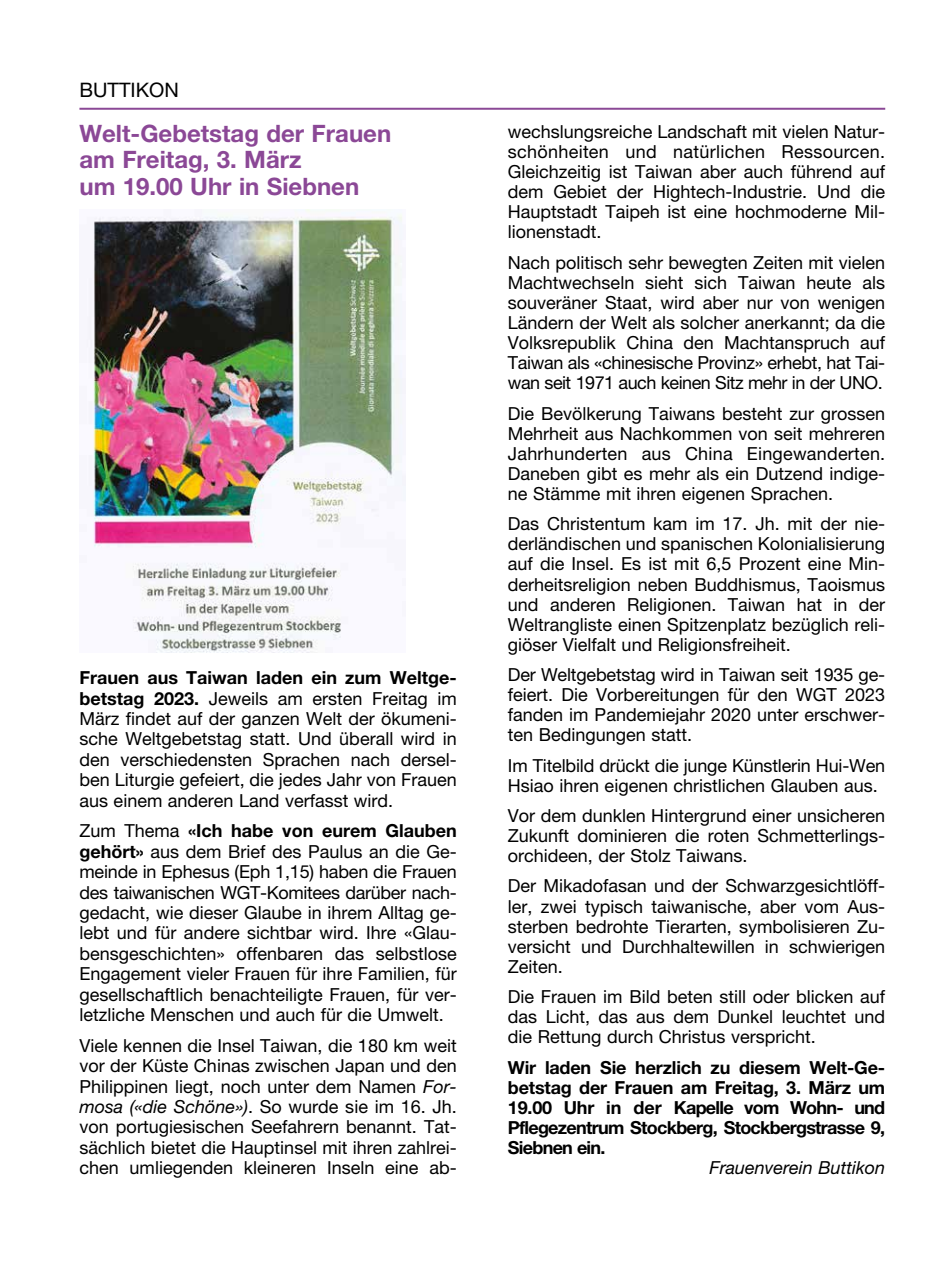
<style>
.page{position:relative;width:942px;height:1276px;background:#fff}
.page>*{position:absolute;margin:0;border:0;box-sizing:border-box;transform-origin:0 0}
.t1{font:700 24px/26.4px "Helvetica Neue LT Pro";color:#8b4896}
.t2{font:20px "Helvetica Neue LT Pro";color:#000}
.t3{font:18px/20.2px "Helvetica Neue LT Pro";color:#000;text-align:justify}
.t4{font:700 18px/20.2px "Helvetica Neue LT Pro";letter-spacing:-.04em;color:#000;text-align:justify}
.t5{font:italic 18px "Helvetica Neue LT Pro";color:#000}
.s1{font-weight:700}
.s2{font-style:italic}
</style>
<div class="page">
<hr style="left:79px;top:108px;width:805px;height:2px;background:#8b4896">
<img style="left:87px;top:210px;width:318px;height:442px">
<p class="t2" style="left:79px;top:78px;width:101px">BUTTIKON</p>
<h1 class="t1" style="left:79px;top:120px;width:313px">Welt-Gebetstag der Frauen am Freitag, 3. März<br>um 19.00 Uhr in Siebnen</h1>
<p class="t3" style="left:79px;top:667px;width:379px"><span class="s1">Frauen aus Taiwan laden ein zum Weltge&shy;betstag 2023.</span> Jeweils am ersten Freitag im März findet auf der ganzen Welt der ökumeni&shy;sche Weltgebetstag statt. Und überall wird in den verschiedensten Sprachen nach dersel&shy;ben Liturgie gefeiert, die jedes Jahr von Frauen aus einem anderen Land verfasst wird.</p>
<p class="t3" style="left:79px;top:820px;width:379px;text-align:left">Zum Thema <span class="s1">«Ich habe von eurem Glauben gehört»</span> aus dem Brief des Paulus an die Ge-- meinde in Ephesus (Eph 1,15) haben die Frauen des taiwanischen WGT-Komitees darüber nach-- gedacht, wie dieser Glaube in ihrem Alltag ge-- lebt und für andere sichtbar wird. Ihre «Glau&shy;bensgeschichten» offenbaren das selbstlose Engagement vieler Frauen für ihre Familien, für gesellschaftlich benachteiligte Frauen, für ver&shy;letzliche Menschen und auch für die Umwelt.</p>
<p class="t3" style="left:79px;top:1035px;width:379px">Viele kennen die Insel Taiwan, die 180 km weit vor der Küste Chinas zwischen Japan und den Philippinen liegt, noch unter dem Namen <span class="s2">For&shy;mosa («die Schöne»)</span>. So wurde sie im 16. Jh. von portugiesischen Seefahrern benannt. Tat&shy;sächlich bietet die Hauptinsel mit ihren zahlrei&shy;chen umliegenden kleineren Inseln eine ab--</p>
<p class="t3" style="left:507px;top:121px;width:379px">wechslungsreiche Landschaft mit vielen Natur&shy;schönheiten und natürlichen Ressourcen.<br>Gleichzeitig ist Taiwan aber auch führend auf dem Gebiet der Hightech-Industrie. Und die Hauptstadt Taipeh ist eine hochmoderne Mil&shy;lionenstadt.</p>
<p class="t3" style="left:507px;top:252px;width:379px">Nach politisch sehr bewegten Zeiten mit vielen Machtwechseln sieht sich Taiwan heute als souveräner Staat, wird aber nur von wenigen Ländern der Welt als solcher anerkannt; da die Volksrepublik China den Machtanspruch auf Taiwan als «chinesische Provinz» erhebt, hat Tai&shy;wan seit 1971 auch keinen Sitz mehr in der UNO.</p>
<p class="t3" style="left:507px;top:403px;width:379px">Die Bevölkerung Taiwans besteht zur grossen Mehrheit aus Nachkommen von seit mehreren Jahrhunderten aus China Eingewanderten.<br>Daneben gibt es mehr als ein Dutzend indige&shy;ne Stämme mit ihren eigenen Sprachen.</p>
<p class="t3" style="left:507px;top:513px;width:379px">Das Christentum kam im 17. Jh. mit der nie&shy;derländischen und spanischen Kolonialisierung auf die Insel. Es ist mit 6,5 Prozent eine Min&shy;derheitsreligion neben Buddhismus, Taoismus und anderen Religionen. Taiwan hat in der Weltrangliste einen Spitzenplatz bezüglich reli&shy;giöser Vielfalt und Religionsfreiheit.</p>
<p class="t3" style="left:507px;top:664px;width:379px;text-align:left">Der Weltgebetstag wird in Taiwan seit 1935 ge-- feiert. Die Vorbereitungen für den WGT 2023 fanden im Pandemiejahr 2020 unter erschwer&shy;ten Bedingungen statt.</p>
<p class="t3" style="left:507px;top:755px;width:379px">Im Titelbild drückt die junge Künstlerin Hui-Wen<br>Hsiao ihren eigenen christlichen Glauben aus.</p>
<p class="t3" style="left:507px;top:805px;width:379px">Vor dem dunklen Hintergrund einer unsicheren Zukunft dominieren die roten Schmetterlings&shy;orchideen, der Stolz Taiwans.</p>
<p class="t3" style="left:507px;top:875px;width:379px">Der Mikadofasan und der Schwarzgesichtlöff&shy;ler, zwei typisch taiwanische, aber vom Aus&shy;sterben bedrohte Tierarten, symbolisieren Zu&shy;versicht und Durchhaltewillen in schwierigen Zeiten.</p>
<p class="t3" style="left:507px;top:986px;width:378px">Die Frauen im Bild beten still oder blicken auf das Licht, das aus dem Dunkel leuchtet und die Rettung durch Christus verspricht.</p>
<p class="t4" style="left:507px;top:1056px;width:379px">Wir laden Sie herzlich zu diesem Welt-Ge&shy;betstag der Frauen am Freitag, 3. März um 19.00 Uhr in der Kapelle vom Wohn- und Pflegezentrum Stockberg, Stockbergstrasse 9, Siebnen ein.</p>
<p class="t5" style="left:709px;top:1157px;width:177px">Frauenverein Buttikon</p>
</div>
